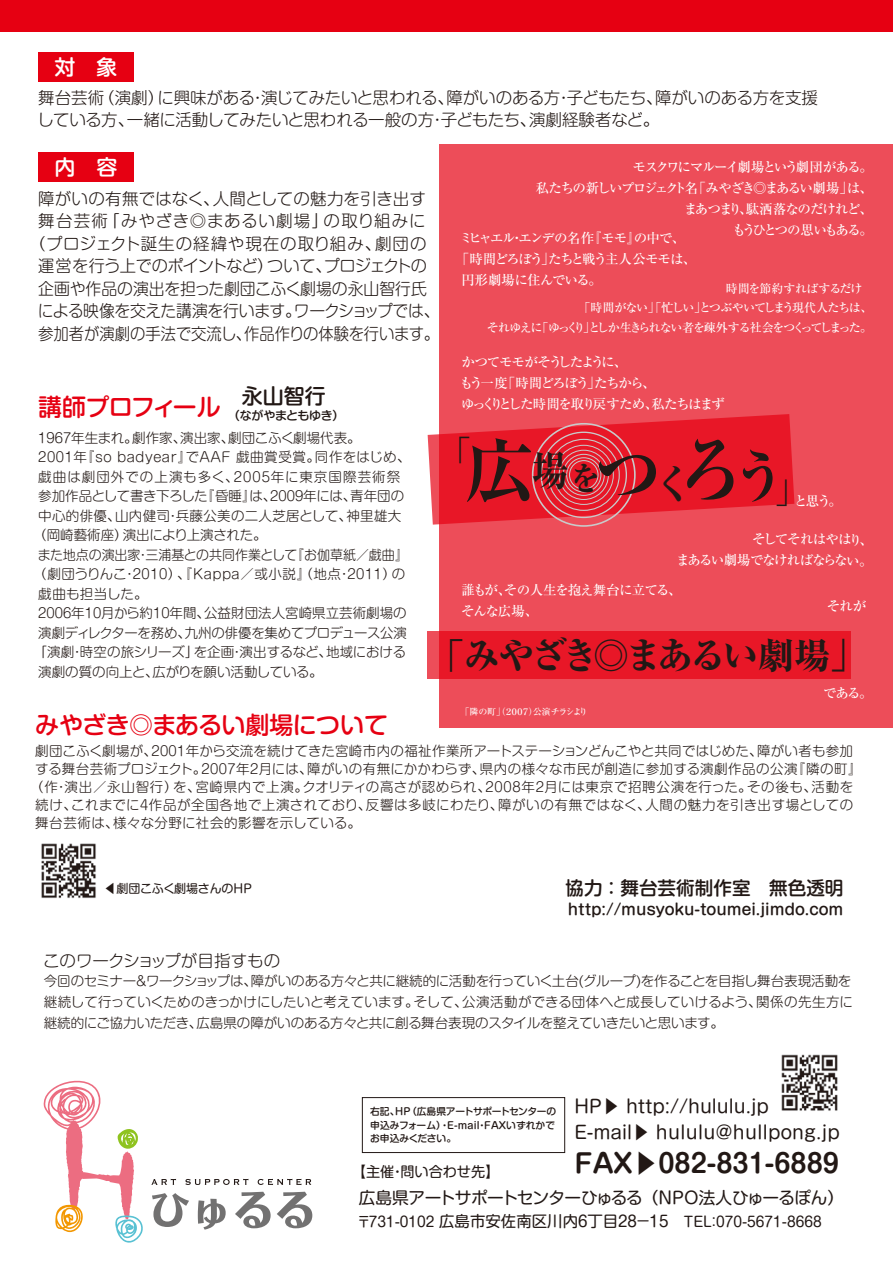
<style>
.page{position:relative;width:893px;height:1263px;background:#fff}
.page>*{position:absolute;margin:0;border:0;box-sizing:border-box;transform-origin:0 0}
.t1{font:700 expanded 71.25px "Ryumin Pro";color:#221815}
.t2{font:700 expanded 53.25px "Ryumin Pro";color:#221815}
.t3{font:700 expanded 37.8px "Ryumin Pro";color:#221815}
.t4{font:800 36px "Ryumin Pro";letter-spacing:-.095em;color:#221815}
.t5{font:700 expanded 29.25px "Ryumin Pro";color:#221815}
.t6{font:700 25.65px "Shin M Go Pro De";color:#221815}
.t7{font:500 24px "Shin M Go Pro";letter-spacing:-.03em;color:#e60012}
.t8{font:500 21px "Shin M Go Pro";color:#fff}
.t9{font:500 21px "Shin M Go Pro";color:#221815}
.t10{font:500 18.6px "Shin M Go Pro";color:#221815}
.t11{font:17.85px/25.7px "Shin M Go Pro";letter-spacing:.01em;color:#221815}
.t12{font:16.65px "Shin M Go Pro";letter-spacing:-.03em;color:#221815}
.t13{font:300 16.5px/22.5px "Shin M Go Pro";letter-spacing:-.01em;color:#221815}
.t14{font:300 16.5px "Shin M Go Pro";letter-spacing:-.03em;color:#221815;scale:.96 1}
.t15{font:300 16.5px "Shin M Go Pro";letter-spacing:-.01em;color:#221815;scale:.93 1}
.t16{font:300 16.5px "Shin M Go Pro";letter-spacing:-.045em;color:#221815}
.t17{font:300 16.5px "Shin M Go Pro";letter-spacing:-.01em;color:#221815;scale:.96 1}
.t18{font:300 16.5px "Shin M Go Pro";letter-spacing:.06em;color:#221815}
.t19{font:300 16.5px "Shin M Go Pro";letter-spacing:.05em;color:#221815}
.t20{font:500 15.15px "Shin M Go Pro";color:#221815}
.t21{font:14.1px "Shin M Go Pro";color:#221815}
.t22{font:300 13.5px/21px "Shin M Go Pro";letter-spacing:-.02em;color:#221815}
.t23{font:300 13.5px "Shin M Go Pro";color:#221815}
.t24{font:500 13.5px/21px "Ryumin Pro";letter-spacing:-.105em;color:#fff;text-align:right}
.t25{font:300 13.5px "Shin M Go Pro";letter-spacing:.03em;color:#221815}
.t26{font:500 13.5px/21px "Ryumin Pro";letter-spacing:-.125em;color:#fff;text-align:right}
.t27{font:300 13.5px "Shin M Go Pro";letter-spacing:.04em;color:#221815}
.t28{font:300 13.5px "Shin M Go Pro";letter-spacing:.055em;color:#221815}
.t29{font:300 13.5px "Shin M Go Pro";letter-spacing:.035em;color:#221815}
.t30{font:300 13.5px "Shin M Go Pro";letter-spacing:.02em;color:#221815}
.t31{font:300 13.5px "Shin M Go Pro";color:#221815;scale:.96 1}
.t32{font:300 13.5px "Shin M Go Pro";letter-spacing:.08em;color:#221815}
.t33{font:500 13.5px/20.9px "Ryumin Pro";letter-spacing:-.07em;color:#fff}
.t34{font:500 13.5px "Ryumin Pro";letter-spacing:-.085em;color:#fff}
.t35{font:500 13.5px "Ryumin Pro";letter-spacing:-.055em;color:#fff}
.t36{font:500 12px "Ryumin Pro";letter-spacing:-.095em;color:#fff}
.t37{font:12px "Shin M Go Pro";letter-spacing:-.02em;color:#221815}
.t38{font:500 12px "Ryumin Pro";letter-spacing:-.05em;color:#fff}
.t39{font:500 12px "Shin M Go Pro";letter-spacing:-.03em;color:#221815}
.t40{font:500 9.75px/13.5px "Shin M Go Pro";color:#221815}
.t41{font:500 9px "Ryumin Pro";letter-spacing:-.205em;color:#fff}
.s1{font-size:32.7px}
.s2{font-family:"Koz Go Pr 6 N"}
.s3{font-size:15.45px}
</style>
<div class="page">
<div style="left:439px;top:144px;width:454px;height:584px;background:#ed4d59"></div>
<div style="left:0;top:0;width:893px;height:32px;background:#e60012"></div>
<div style="left:427px;top:631px;width:424px;height:48px;background:#e81727"></div>
<div style="left:362px;top:1097px;width:203px;height:56px;border:1px solid #221815"></div>
<svg style="left:152px;top:1193px;width:37px;height:34px"></svg>
<svg style="left:198px;top:1199px;width:28px;height:31px"></svg>
<svg style="left:235px;top:1192px;width:36px;height:36px"></svg>
<svg style="left:277px;top:1192px;width:35px;height:36px"></svg>
<svg style="left:151px;top:1179px;width:25px;height:6px"></svg>
<svg style="left:185px;top:1179px;width:63px;height:6px"></svg>
<svg style="left:258px;top:1179px;width:53px;height:6px"></svg>
<svg style="left:43px;top:1080px;width:100px;height:162px"></svg>
<img style="left:41px;top:843px;width:55px;height:55px">
<img style="left:781px;top:1054px;width:57px;height:57px">
<div style="left:38px;top:52px;width:96px;height:30px;background:#e60012"></div>
<div style="left:38px;top:152px;width:96px;height:30px;background:#e60012"></div>
<svg style="left:428px;top:414px;width:366px;height:111px"></svg>
<h3 class="t8" style="left:55px;top:50px;width:64px">対　象</h3>
<p class="t13" style="left:37px;top:84px;width:782px">舞台芸術（演劇）に興味がある・演じてみたいと思われる、障がいのある方・子どもたち、障がいのある方を支援している方、一緒に活動してみたいと思われる一般の方・子どもたち、演劇経験者など。</p>
<h3 class="t8" style="left:55px;top:150px;width:65px">内　容</h3>
<p class="t13" style="left:38px;top:185px;width:389px">障がいの有無ではなく、人間としての魅力を引き出す</p>
<p class="t19" style="left:38px;top:208px;width:389px">舞台芸術「みやざき◎まあるい劇場」の取り組みに</p>
<p class="t18" style="left:29px;top:230px;width:399px">（プロジェクト誕生の経緯や現在の取り組み、劇団の</p>
<p class="t16" style="left:38px;top:253px;width:390px">運営を行う上でのポイントなど）ついて、プロジェクトの</p>
<p class="t17" style="left:38px;top:275px;width:406px">企画や作品の演出を担った劇団こふく劇場の永山智行氏</p>
<p class="t14" style="left:38px;top:298px;width:420px">による映像を交えた講演を行います。ワークショップでは、</p>
<p class="t15" style="left:38px;top:320px;width:433px">参加者が演劇の手法で交流し、作品作りの体験を行います。</p>
<p class="t26" style="left:535px;top:155px;width:339px">モスクワにマルーイ劇場という劇団がある。<br>私たちの新しいプロジェクト名「みやざき◎まあるい劇場」は、まあつまり、駄洒落なのだけれど、<br>もうひとつの思いもある。</p>
<p class="t34" style="left:460px;top:227px;width:227px">ミヒャエル・エンデの名作『モモ』の中で、</p>
<p class="t24" style="left:456px;top:247px;width:242px">「時間どろぼう」たちと戦う主人公モモは、</p>
<p class="t35" style="left:461px;top:269px;width:142px">円形劇場に住んでいる。</p>
<p class="t38" style="left:726px;top:279px;width:138px">時間を節約すればするだけ</p>
<p class="t36" style="left:578px;top:298px;width:295px">「時間がない」「忙しい」とつぶやいてしまう現代人たちは、</p>
<p class="t36" style="left:487px;top:318px;width:387px">それゆえに「ゆっくり」としか生きられない者を疎外する社会をつくってしまった。</p>
<p class="t24" style="left:460px;top:351px;width:267px;text-align:left">かつてモモがそうしたように、<br>もう一度「時間どろぼう」たちから、<br>ゆっくりとした時間を取り戻すため、私たちはまず</p>
<h3 class="t7" style="left:38px;top:387px;width:184px">講師プロフィール</h3>
<h3 class="t9" style="left:242px;top:379px;width:85px">永山智行</h3>
<p class="t23" style="left:38px;top:427px;width:324px">1967年生まれ。劇作家、演出家、劇団こふく劇場代表。</p>
<p class="t27" style="left:38px;top:446px;width:374px">2001年『so badyear』でAAF 戯曲賞受賞。同作をはじめ、</p>
<p class="t32" style="left:38px;top:466px;width:364px">戯曲は劇団外での上演も多く、2005年に東京国際芸術祭</p>
<p class="t23" style="left:38px;top:485px;width:367px">参加作品として書き下ろした『昏睡』は、2009年には、青年団の</p>
<p class="t30" style="left:38px;top:505px;width:364px">中心的俳優、山内健司・兵藤公美の二人芝居として、神里雄大</p>
<p class="t22" style="left:33px;top:523px;width:235px">（岡崎藝術座）演出により上演された。</p>
<p class="t31" style="left:38px;top:544px;width:387px">また地点の演出家・三浦基との共同作業として『お伽草紙／戯曲』</p>
<p class="t27" style="left:33px;top:563px;width:373px">（劇団うりんこ・2010）、『Kappa／或小説』（地点・2011）の</p>
<p class="t30" style="left:38px;top:583px;width:111px">戯曲も担当した。</p>
<p class="t23" style="left:38px;top:602px;width:370px">2006年10月から約10年間、公益財団法人宮崎県立芸術劇場の</p>
<p class="t22" style="left:38px;top:621px;width:370px">演劇ディレクターを務め、九州の俳優を集めてプロデュース公演</p>
<p class="t23" style="left:34px;top:641px;width:374px">「演劇・時空の旅シリーズ」を企画・演出するなど、地域における</p>
<p class="t23" style="left:38px;top:661px;width:286px">演劇の質の向上と、広がりを願い活動している。</p>
<h3 class="t7" style="left:35px;top:705px;width:354px">みやざき◎まあるい劇場について</h3>
<p class="t23" style="left:35px;top:740px;width:819px">劇団こふく劇場が、2001年から交流を続けてきた宮崎市内の福祉作業所アートステーションどんこやと共同ではじめた、障がい者も参加</p>
<p class="t25" style="left:35px;top:758px;width:828px">する舞台芸術プロジェクト。2007年2月には、障がいの有無にかかわらず、県内の様々な市民が創造に参加する演劇作品の公演『隣の町』</p>
<p class="t28" style="left:30px;top:776px;width:824px">（作・演出／永山智行）を、宮崎県内で上演。クオリティの高さが認められ、2008年2月には東京で招聘公演を行った。その後も、活動を</p>
<p class="t29" style="left:35px;top:794px;width:819px">続け、これまでに４作品が全国各地で上演されており、反響は多岐にわたり、障がいの有無ではなく、人間の魅力を引き出す場としての</p>
<p class="t25" style="left:35px;top:812px;width:327px">舞台芸術は、様々な分野に社会的影響を示している。</p>
<p class="t39" style="left:228px;top:406px;width:118px">（ながやまともゆき）</p>
<h3 class="t5" style="left:442px;top:427px;width:31px">「</h3>
<h1 class="t1" style="left:465px;top:415px;width:137px">広<sup>場</sup><span class="s1">を</span></h1>
<h2 class="t2" style="left:733px;top:434px;width:55px">う</h2>
<h3 class="t3" style="left:655px;top:454px;width:39px">く</h3>
<h3 class="t5" style="left:775px;top:470px;width:31px">」</h3>
<p class="t24" style="left:794px;top:490px;width:49px">と思う。</p>
<p class="t24" style="left:676px;top:528px;width:198px">そしてそれはやはり、<br>まあるい劇場でなければならない。</p>
<p class="t33" style="left:461px;top:578px;width:222px">誰もが、その人生を抱え舞台に立てる、そんな広場、</p>
<p class="t24" style="left:827px;top:595px;width:41px">それが</p>
<h3 class="t4" style="left:429px;top:627px;width:439px">「みやざき◎まあるい劇場」</h3>
<p class="t24" style="left:823px;top:681px;width:51px">である。</p>
<p class="t41" style="left:461px;top:705px;width:129px">「隣の町」（２００７）公演チラシより</p>
<p class="t37" style="left:104px;top:878px;width:149px"><span class="s2">◀</span>劇団こふく劇場さんのHP</p>
<h3 class="t10" style="left:565px;top:872px;width:280px">協力 ：舞台芸術制作室　無色透明</h3>
<p class="t20" style="left:568px;top:897px;width:277px">http://musyoku-toumei.jimdo.com</p>
<p class="t13" style="left:43px;top:948px;width:239px">このワークショップが目指すもの</p>
<p class="t22" style="left:44px;top:968px;width:811px">今回のセミナー&amp;ワークショップは、障がいのある方々と共に継続的に活動を行っていく土台(グループ)を作ることを目指し舞台表現活動を継続して行っていくためのきっかけにしたいと考えています。そして、公演活動ができる団体へと成長していけるよう、関係の先生方に継続的にご協力いただき、広島県の障がいのある方々と共に創る舞台表現のスタイルを整えていきたいと思います。</p>
<p class="t40" style="left:370px;top:1104px;width:188px">右記、HP（広島県アートサポートセンターの申込みフォーム）・E-mail・FAXいずれかでお申込みください。</p>
<h3 class="t11" style="left:575px;top:1091px;width:267px">HP▶ http://hululu.jp<br>E-mail▶ hululu@hullpong.jp</h3>
<h3 class="t6" style="left:575px;top:1143px;width:266px">FAX▶082-831-6889</h3>
<p class="t21" style="left:352px;top:1160px;width:149px">【主催・問い合わせ先】</p>
<p class="t12" style="left:359px;top:1184px;width:487px">広島県アートサポートセンターひゅるる （NPO法人ひゅーるぽん）</p>
<p class="t21" style="left:357px;top:1210px;width:466px">〒731-0102 <span class="s3">広島市安佐南区川内６丁目28－15　</span>TEL：070-5671-8668</p>
</div>
